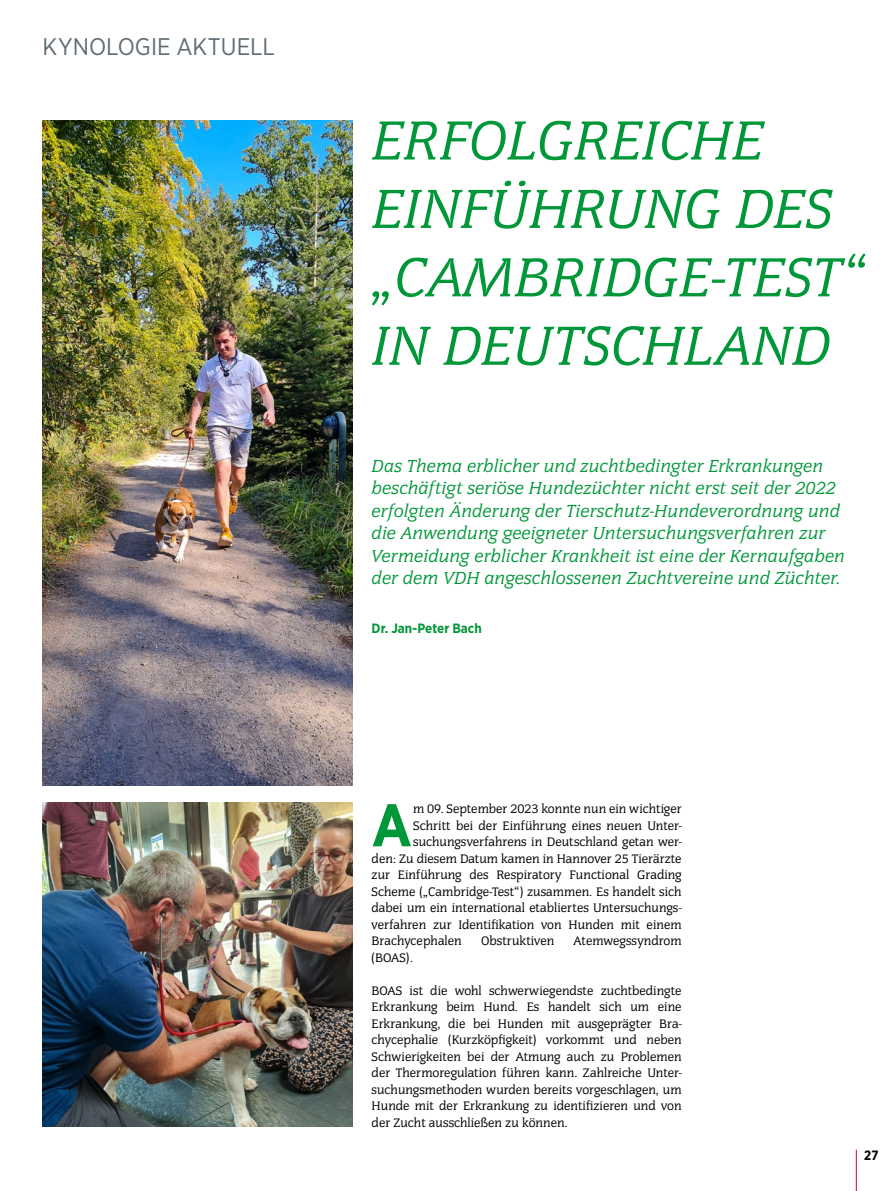
<style>
.page{position:relative;width:893px;height:1191px;background:#fff}
.page>*{position:absolute;margin:0;border:0;box-sizing:border-box;transform-origin:0 0}
.t1{font:700 59.85px "Gotham Narrow";color:#009739}
.t2{font:italic 57px/68.4px "Congress";color:#009739}
.t3{font:24px "Gotham Narrow";color:#5f6c72}
.t4{font:italic 18px/22.5px "Congress";letter-spacing:.01em;color:#009739}
.t5{font:700 13.5px "Gotham Narrow";color:#009739}
.t6{font:700 13.5px "Gotham Narrow";color:#000}
.t7{font:12.75px/16.5px "Congress";color:#000;text-align:justify}
</style>
<div class="page">
<img style="left:43px;top:120px;width:309px;height:665px">
<img style="left:43px;top:802px;width:309px;height:324px">
<hr style="left:856px;top:1149px;width:1px;height:42px;background:#c80526">
<h3 class="t3" style="left:43px;top:31px;width:234px">KYNOLOGIE AKTUELL</h3>
<h2 class="t2" style="left:372px;top:107px;width:494px">ERFOLGREICHE<br>EINFÜHRUNG DES „CAMBRIDGE-TEST“<br>IN DEUTSCHLAND</h2>
<p class="t4" style="left:372px;top:455px;width:475px">Das Thema erblicher und zuchtbedingter Erkrankungen beschäftigt seriöse Hundezüchter nicht erst seit der 2022 erfolgten Änderung der Tierschutz-Hundeverordnung und die Anwendung geeigneter Untersuchungsverfahren zur Vermeidung erblicher Krankheit ist eine der Kernaufgaben der dem VDH angeschlossenen Zuchtvereine und Züchter.</p>
<p class="t5" style="left:372px;top:619px;width:112px">Dr. Jan-Peter Bach</p>
<h1 class="t1" style="left:372px;top:787px;width:42px">A</h1>
<p class="t7" style="left:413px;top:801px;width:270px">m 09. September 2023 konnte nun ein wichtiger</p>
<p class="t7" style="left:413px;top:817px;width:270px">Schritt bei der Einführung eines neuen Unter-</p>
<p class="t7" style="left:413px;top:834px;width:270px">suchungsverfahrens in Deutschland getan wer-</p>
<p class="t7" style="left:372px;top:850px;width:312px">den: Zu diesem Datum kamen in Hannover 25 Tierärzte</p>
<p class="t7" style="left:372px;top:867px;width:311px">zur Einführung des Respiratory Functional Grading</p>
<p class="t7" style="left:372px;top:883px;width:311px">Scheme („Cambridge-Test“) zusammen. Es handelt sich</p>
<p class="t7" style="left:372px;top:900px;width:311px">dabei um ein international etabliertes Untersuchungs-</p>
<p class="t7" style="left:372px;top:916px;width:311px">verfahren zur Identifikation von Hunden mit einem</p>
<p class="t7" style="left:372px;top:933px;width:92px">Brachycephalen</p>
<p class="t7" style="left:481px;top:933px;width:75px">Obstruktiven</p>
<p class="t7" style="left:574px;top:933px;width:110px">Atemwegssyndrom</p>
<p class="t7" style="left:372px;top:949px;width:43px">(BOAS).</p>
<p class="t7" style="left:372px;top:982px;width:312px">BOAS ist die wohl schwerwiegendste zuchtbedingte Erkrankung beim Hund. Es handelt sich um eine Erkrankung, die bei Hunden mit ausgeprägter Bra&shy;chycephalie (Kurzköpfigkeit) vorkommt und neben Schwierigkeiten bei der Atmung auch zu Problemen der Thermoregulation führen kann. Zahlreiche Unter&shy;suchungsmethoden wurden bereits vorgeschlagen, um Hunde mit der Erkrankung zu identifizieren und von der Zucht ausschließen zu können.</p>
<p class="t6" style="left:864px;top:1147px;width:16px">27</p>
</div>
